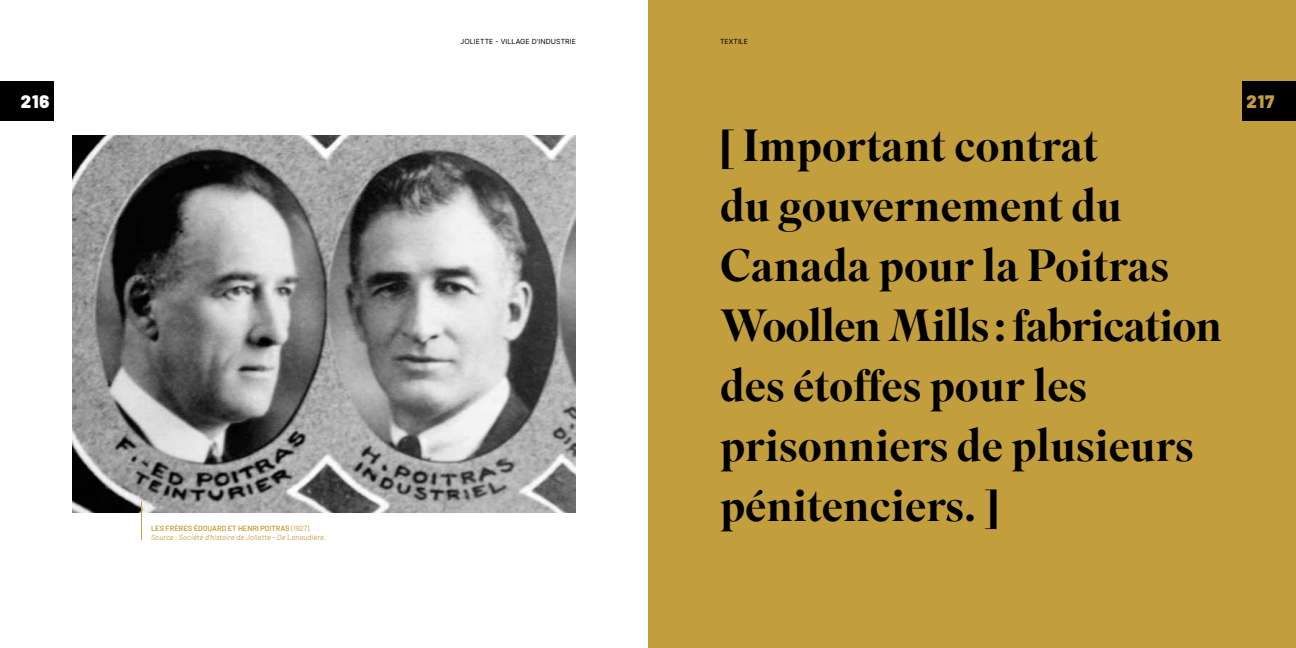
<style>
.page{position:relative;width:1296px;height:648px;background:#fff}
.page>*{position:absolute;margin:0;border:0;box-sizing:border-box;transform-origin:0 0}
.t1{font:500 45px/60px "Superior Title";color:#000}
.t2{font:900 18px "Barlow";color:#fff}
.t3{font:900 18px "Barlow";color:#c29e3d}
.t4{font:italic 7.5px/9px "Barlow";letter-spacing:.01em;color:#c29e3d}
.t5{font:7px "Inter";letter-spacing:.01em;color:#000}
.s1{font-weight:600;font-style:normal}
.s2{font-style:normal}
</style>
<div class="page">
<div style="left:648px;top:0;width:648px;height:648px;background:#c29e3d"></div>
<div style="left:0;top:81px;width:54px;height:40px;background:#000"></div>
<div style="left:1242px;top:81px;width:54px;height:40px;background:#000"></div>
<img style="left:72px;top:135px;width:504px;height:378px">
<hr style="left:141px;top:501px;width:1px;height:39px;background:#c29e3d">
<p class="t5" style="left:461px;top:36px;width:117px">JOLIETTE - VILLAGE D'INDUSTRIE</p>
<p class="t5" style="left:720px;top:36px;width:30px">TEXTILE</p>
<p class="t2" style="left:21px;top:88px;width:30px">216</p>
<p class="t3" style="left:1246px;top:88px;width:29px">217</p>
<p class="t1" style="left:720px;top:117px;width:504px">[ Important contrat<br>du gouvernement du<br>Canada pour la Poitras<br>Woollen Mills : fabrication des étoffes pour les prisonniers de plusieurs pénitenciers. ]</p>
<p class="t4" style="left:151px;top:523px;width:176px"><span class="s1">LES FRÈRES ÉDOUARD ET HENRI POITRAS</span> <span class="s2">(1927).<br></span>Source : Société d'histoire de Joliette - De Lanaudière.</p>
</div>
